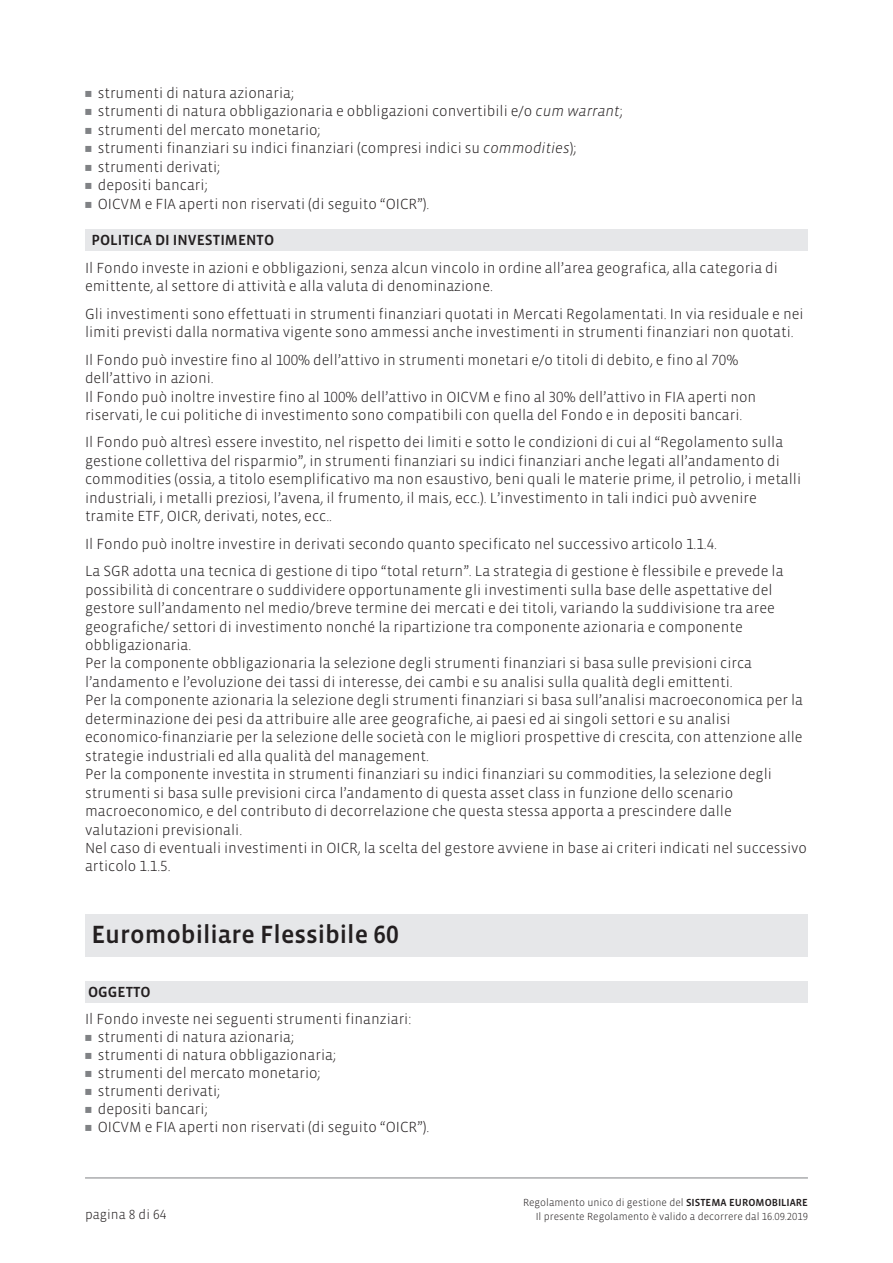
<style>
.page{position:relative;width:893px;height:1263px;background:#fff}
.page>*{position:absolute;margin:0;border:0;box-sizing:border-box;transform-origin:0 0}
.t1{font:500 25.5px "Vista Sans OTCE";color:#231f20}
.t2{font:300 15px/18.5px "Vista Sans OTCE";color:#231f20}
.t3{font:500 15px "Vista Sans OTCE";color:#231f20}
.t4{font:300 13.5px "Vista Sans OTCE";color:#231f20}
.t5{font:300 10.5px "Vista Sans OTCE";color:#231f20}
.s1{font-family:"Universal Newswith Comm Pi";font-weight:400;font-size:12px;color:#808285}
.s2{font-style:italic}
.s3{font-weight:500}
</style>
<div class="page">
<div style="left:85px;top:230px;width:723px;height:21px;background:#e6e7e9"></div>
<div style="left:85px;top:914px;width:723px;height:42px;background:#e6e7e9"></div>
<div style="left:85px;top:981px;width:723px;height:22px;background:#e6e7e9"></div>
<hr style="left:85px;top:1177px;width:723px;height:1px;background:#808285">
<p class="t2" style="left:85px;top:85px;width:210px"><span class="s1">-</span> strumenti di natura azionaria;</p>
<p class="t2" style="left:85px;top:103px;width:539px"><span class="s1">-</span> strumenti di natura obbligazionaria e obbligazioni convertibili e/o <span class="s2">cum warrant</span>;</p>
<p class="t2" style="left:85px;top:122px;width:237px"><span class="s1">-</span> strumenti del mercato monetario;</p>
<p class="t2" style="left:85px;top:140px;width:493px"><span class="s1">-</span> strumenti finanziari su indici finanziari (compresi indici su <span class="s2">commodities</span>);</p>
<p class="t2" style="left:85px;top:158px;width:137px"><span class="s1">-</span> strumenti derivati;</p>
<p class="t2" style="left:85px;top:177px;width:124px"><span class="s1">-</span> depositi bancari;</p>
<p class="t2" style="left:85px;top:195px;width:346px"><span class="s1">-</span> OICVM e FIA aperti non riservati (di seguito “OICR”).</p>
<p class="t3" style="left:91px;top:233px;width:184px">POLITICA DI INVESTIMENTO</p>
<p class="t2" style="left:85px;top:260px;width:694px">Il Fondo investe in azioni e obbligazioni, senza alcun vincolo in ordine all’area geografica, alla categoria di emittente, al settore di attività e alla valuta di denominazione.</p>
<p class="t2" style="left:85px;top:306px;width:720px">Gli investimenti sono effettuati in strumenti finanziari quotati in Mercati Regolamentati. In via residuale e nei limiti previsti dalla normativa vigente sono ammessi anche investimenti in strumenti finanziari non quotati.</p>
<p class="t2" style="left:85px;top:351px;width:673px">Il Fondo può investire fino al 100% dell’attivo in strumenti monetari e/o titoli di debito, e fino al 70% dell’attivo in azioni.<br>Il Fondo può inoltre investire fino al 100% dell’attivo in OICVM e fino al 30% dell’attivo in FIA aperti non riservati, le cui politiche di investimento sono compatibili con quella del Fondo e in depositi bancari.</p>
<p class="t2" style="left:85px;top:434px;width:718px">Il Fondo può altresì essere investito, nel rispetto dei limiti e sotto le condizioni di cui al “Regolamento sulla gestione collettiva del risparmio”, in strumenti finanziari su indici finanziari anche legati all’andamento di commodities (ossia, a titolo esemplificativo ma non esaustivo, beni quali le materie prime, il petrolio, i metalli industriali, i metalli preziosi, l’avena, il frumento, il mais, ecc.). L’investimento in tali indici può avvenire tramite ETF, OICR, derivati, notes, ecc..</p>
<p class="t2" style="left:85px;top:531px;width:700px;line-height:27.5px">Il Fondo può inoltre investire in derivati secondo quanto specificato nel successivo articolo 1.1.4.<br>La SGR adotta una tecnica di gestione di tipo “total return”. La strategia di gestione è flessibile e prevede la</p>
<p class="t2" style="left:85px;top:581px;width:724px">possibilità di concentrare o suddividere opportunamente gli investimenti sulla base delle aspettative del gestore sull’andamento nel medio/breve termine dei mercati e dei titoli, variando la suddivisione tra aree geografiche/ settori di investimento nonché la ripartizione tra componente azionaria e componente obbligazionaria.<br>Per la componente obbligazionaria la selezione degli strumenti finanziari si basa sulle previsioni circa l’andamento e l’evoluzione dei tassi di interesse, dei cambi e su analisi sulla qualità degli emittenti.<br>Per la componente azionaria la selezione degli strumenti finanziari si basa sull’analisi macroeconomica per la determinazione dei pesi da attribuire alle aree geografiche, ai paesi ed ai singoli settori e su analisi economico-finanziarie per la selezione delle società con le migliori prospettive di crescita, con attenzione alle strategie industriali ed alla qualità del management.<br>Per la componente investita in strumenti finanziari su indici finanziari su commodities, la selezione degli strumenti si basa sulle previsioni circa l’andamento di questa asset class in funzione dello scenario macroeconomico, e del contributo di decorrelazione che questa stessa apporta a prescindere dalle valutazioni previsionali.<br>Nel caso di eventuali investimenti in OICR, la scelta del gestore avviene in base ai criteri indicati nel successivo articolo 1.1.5.</p>
<h1 class="t1" style="left:91px;top:922px;width:309px">Euromobiliare Flessibile 60</h1>
<p class="t3" style="left:88px;top:985px;width:64px">OGGETTO</p>
<p class="t2" style="left:85px;top:1011px;width:328px">Il Fondo investe nei seguenti strumenti finanziari:</p>
<p class="t2" style="left:85px;top:1029px;width:210px"><span class="s1">-</span> strumenti di natura azionaria;</p>
<p class="t2" style="left:85px;top:1047px;width:252px"><span class="s1">-</span> strumenti di natura obbligazionaria;</p>
<p class="t2" style="left:85px;top:1065px;width:237px"><span class="s1">-</span> strumenti del mercato monetario;</p>
<p class="t2" style="left:85px;top:1083px;width:137px"><span class="s1">-</span> strumenti derivati;</p>
<p class="t2" style="left:85px;top:1101px;width:124px"><span class="s1">-</span> depositi bancari;</p>
<p class="t2" style="left:85px;top:1119px;width:346px"><span class="s1">-</span> OICVM e FIA aperti non riservati (di seguito “OICR”).</p>
<p class="t5" style="left:523px;top:1198px;width:286px">Regolamento unico di gestione del <span class="s3">SISTEMA EUROMOBILIARE</span></p>
<p class="t4" style="left:85px;top:1209px;width:83px">pagina 8 di 64</p>
<p class="t5" style="left:536px;top:1212px;width:274px">Il presente Regolamento è valido a decorrere dal 16.09.2019</p>
</div>
